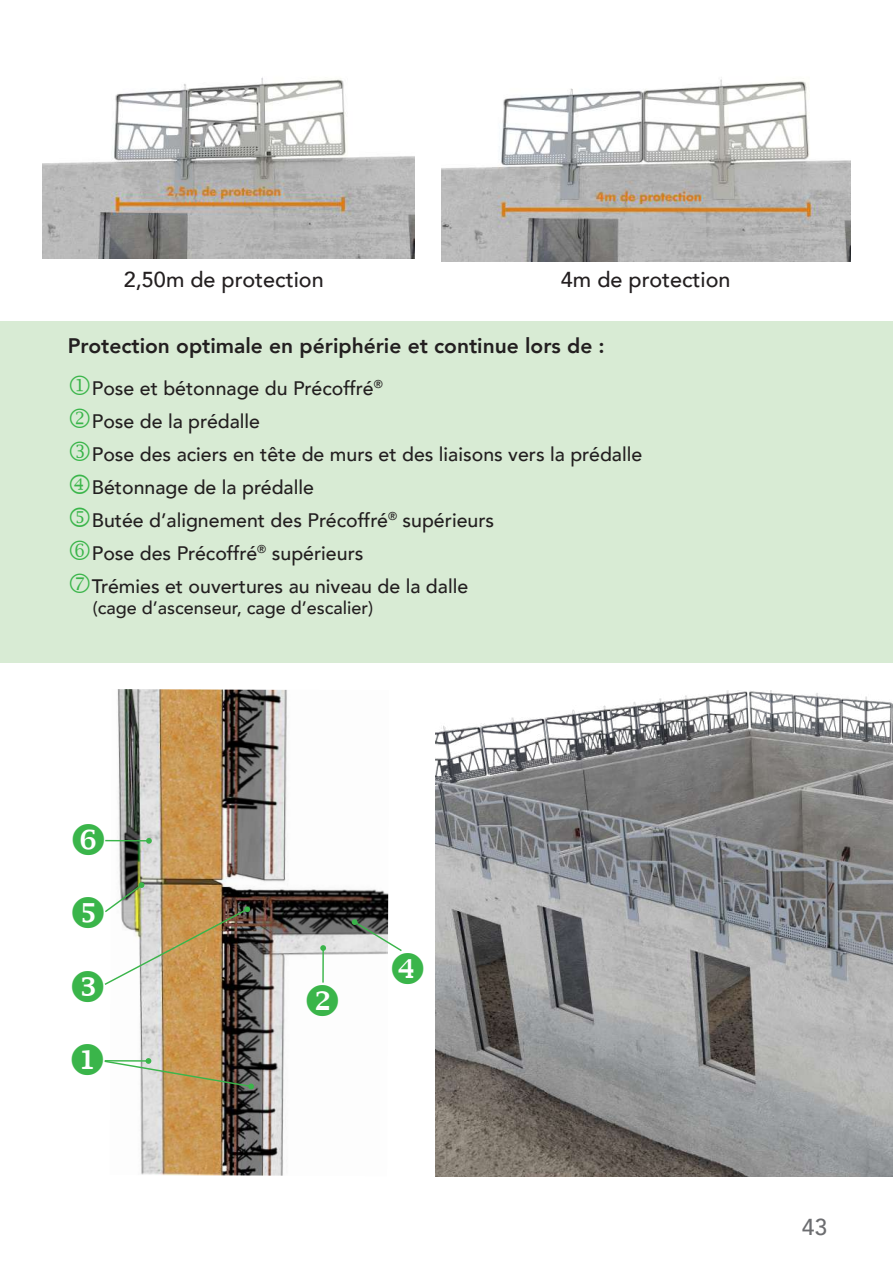
<style>
.page{position:relative;width:893px;height:1263px;background:#fff}
.page>*{position:absolute;margin:0;border:0;box-sizing:border-box;transform-origin:0 0}
.t1{font:500 23.1px "Avenir";color:#6c6d70}
.t2{font:500 21.6px "Avenir";color:#231f20}
.t3{font:800 21px "Avenir";color:#231f20}
.t4{font:500 19.5px/33px "Avenir";color:#231f20}
.t5{font:500 18px "Avenir";color:#231f20}
.s1{color:#3ab54a}
</style>
<div class="page">
<img style="left:435px;top:690px;width:458px;height:486px">
<img style="left:43px;top:77px;width:371px;height:182px">
<img style="left:441px;top:79px;width:409px;height:182px">
<div style="left:0;top:321px;width:893px;height:341px;background:#d8ebd4"></div>
<img style="left:110px;top:689px;width:279px;height:487px">
<hr style="left:105px;top:840px;width:44px;height:1px;background:#3ab54a">
<svg style="left:146px;top:838px;width:6px;height:6px"></svg>
<hr style="left:322px;top:948px;width:2px;height:34px;background:#3ab54a">
<svg style="left:320px;top:945px;width:6px;height:6px"></svg>
<svg style="left:352px;top:919px;width:50px;height:65px"></svg>
<img style="left:104px;top:882px;width:146px;height:120px">
<img style="left:104px;top:1044px;width:150px;height:45px">
<svg style="left:307px;top:984px;width:31px;height:32px"></svg>
<p class="t2" style="left:124px;top:261px;width:201px">2,50m de protection</p>
<p class="t2" style="left:561px;top:261px;width:171px">4m de protection</p>
<p class="t3" style="left:68px;top:329px;width:539px">Protection optimale en périphérie et continue lors de :</p>
<p class="t4" style="left:92px;top:370px;width:292px">Pose et bétonnage du Précoffré<sup>®<br></sup>Pose de la prédalle</p>
<p class="t4" style="left:92px;top:436px;width:552px;text-indent:-24px"><span class="s1">●</span>Pose des aciers en tête de murs et des liaisons vers la prédalle<br>Bétonnage de la prédalle</p>
<p class="t4" style="left:68px;top:502px;width:428px"><span class="s1">■</span>Butée d’alignement des Précoffré<sup>®</sup> supérieurs</p>
<p class="t4" style="left:92px;top:535px;width:378px;text-indent:-24px"><span class="s1">□</span>Pose des Précoffré<sup>®</sup> supérieurs<br>Trémies et ouvertures au niveau de la dalle</p>
<p class="t5" style="left:93px;top:593px;width:282px">(cage d’ascenseur, cage d’escalier)</p>
<p class="t1" style="left:802px;top:1207px;width:27px">43</p>
</div>
